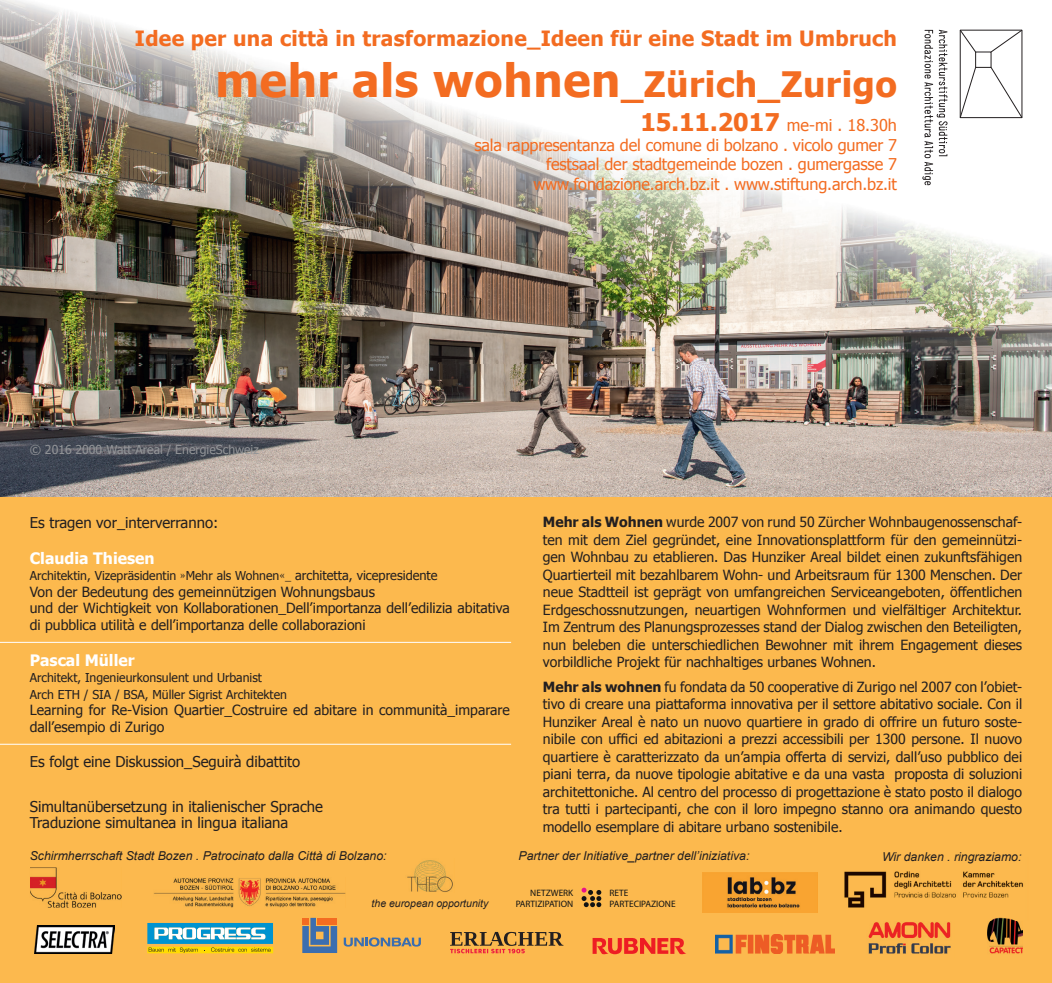
<style>
.page{position:relative;width:1052px;height:983px;background:#fff}
.page>*{position:absolute;margin:0;border:0;box-sizing:border-box;transform-origin:0 0}
.t1{font:700 35px "Tahoma";letter-spacing:.015em;color:#f36c21}
.t2{font:700 21px "Tahoma";letter-spacing:.015em;color:#f36c21}
.t3{font:16.28px/19.4px "Tahoma";letter-spacing:-.01em;color:#f36c21;text-align:right}
.t4{font:700 15.75px "Tahoma";color:#fff}
.t5{font:14.88px/16.4px "Tahoma";color:#231f20}
.t6{font:14px/17.5px "Tahoma";color:#231f20}
.t7{font:12.25px/16.4px "Tahoma";color:#231f20}
.t8{font:italic 12.25px "Arial";color:#231f20}
.t9{font:12.25px "Tahoma";color:#939598}
.t10{font:italic 10.5px "Arial";color:#231f20}
.t11{font:9.28px/10.5px "Myriad Pro";color:#111314;text-align:right}
.s1{font-size:45.68px}
.s2{font-weight:700;font-size:24.32px}
.s3{font-weight:700}
.s4{font-family:"Minion Pro"}
.s5{font-size:12.78px}
</style>
<div class="page">
<div style="left:0;top:486px;width:1052px;height:496px;background:#fcb94e"></div>
<svg style="left:147px;top:923px;width:126px;height:30px;background:#80b69e"></svg>
<img style="left:35px;top:925px;width:80px;height:28px">
<svg style="left:592px;top:938px;width:93px;height:15px"></svg>
<img style="left:715px;top:934px;width:119px;height:18px">
<img style="left:868px;top:922px;width:83px;height:32px">
<img style="left:987px;top:920px;width:35px;height:33px">
<img style="left:844px;top:871px;width:179px;height:49px">
<svg style="left:450px;top:931px;width:113px;height:22px"></svg>
<svg style="left:302px;top:917px;width:35px;height:35px"></svg>
<svg style="left:344px;top:937px;width:77px;height:9px"></svg>
<hr style="left:0;top:641px;width:511px;height:1px;background:#fff">
<hr style="left:0;top:743px;width:511px;height:1px;background:#fff">
<img style="left:153px;top:878px;width:192px;height:29px">
<img style="left:30px;top:867px;width:92px;height:40px">
<img style="left:30px;top:873px;width:92px;height:1px">
<img style="left:30px;top:889px;width:63px;height:1px">
<img style="left:407px;top:860px;width:46px;height:32px">
<img style="left:703px;top:872px;width:114px;height:40px">
<svg style="left:581px;top:887px;width:20px;height:19px"></svg>
<img style="left:0;top:0;width:1052px;height:496px">
<svg style="left:922px;top:30px;width:25px;height:155px"></svg>
<div style="left:960px;top:30px;width:62px;height:88px;border:1px solid #231f20"></div>
<div style="left:975px;top:52px;width:16px;height:16px;border:1px solid #231f20"></div>
<svg style="left:990px;top:29px;width:32px;height:24px"></svg>
<svg style="left:990px;top:67px;width:32px;height:51px"></svg>
<svg style="left:959px;top:67px;width:17px;height:51px"></svg>
<svg style="left:959px;top:29px;width:17px;height:24px"></svg>
<h2 class="t2" style="left:135px;top:23px;width:763px">Idee per una città in trasformazione_Ideen für eine Stadt im Umbruch</h2>
<h1 class="t1" style="left:215px;top:60px;width:683px"><span class="s1">mehr als wohnen</span>_Zürich_Zurigo</h1>
<p class="t9" style="left:30px;top:441px;width:231px">© 2016 2000-Watt-Areal / EnergieSchweiz</p>
<p class="t3" style="left:474px;top:115px;width:424px"><span class="s2">15.11.2017</span> me-mi . 18.30h<br>sala rappresentanza del comune di bolzano . vicolo gumer 7 festsaal der stadtgemeinde bozen . gumergasse 7 www.fondazione.arch.bz.it . www.stiftung.arch.bz.it</p>
<p class="t6" style="left:543px;top:512px;width:481px;text-align:justify"><span class="s3">Mehr als Wohnen</span> wurde 2007 von rund 50 Zürcher Wohnbaugenossenschaf&shy;ten mit dem Ziel gegründet, eine Innovationsplattform für den gemeinnützi&shy;gen Wohnbau zu etablieren. Das Hunziker Areal bildet einen zukunftsfähigen Quartierteil mit bezahlbarem Wohn- und Arbeitsraum für 1300 Menschen. Der neue Stadtteil ist geprägt von umfangreichen Serviceangeboten, öffentlichen Erdgeschossnutzungen, neuartigen Wohnformen und vielfältiger Architektur.<br>Im Zentrum des Planungsprozesses stand der Dialog zwischen den Beteiligten, nun beleben die unterschiedlichen Bewohner mit ihrem Engagement dieses vorbildliche Projekt für nachhaltiges urbanes Wohnen.</p>
<p class="t6" style="left:543px;top:677px;width:481px;text-align:justify"><span class="s3">Mehr als wohnen</span> fu fondata da 50 cooperative di Zurigo nel 2007 con l’obiet&shy;tivo di creare una piattaforma innovativa per il settore abitativo sociale. Con il Hunziker Areal è nato un nuovo quartiere in grado di offrire un futuro soste&shy;nibile con uffici ed abitazioni a prezzi accessibili per 1300 persone. Il nuovo quartiere è caratterizzato da un’ampia offerta di servizi, dall’uso pubblico dei piani terra, da nuove tipologie abitative e da una vasta proposta di soluzioni architettoniche. Al centro del processo di progettazione è stato posto il dialogo tra tutti i partecipanti, che con il loro impegno stanno ora animando questo modello esemplare di abitare urbano sostenibile.</p>
<p class="t5" style="left:30px;top:513px;width:190px">Es tragen vor_interverranno:</p>
<p class="t4" style="left:30px;top:547px;width:126px">Claudia Thiesen</p>
<p class="t7" style="left:30px;top:567px;width:409px">Architektin, Vizepräsidentin <span class="s4">»</span>Mehr als Wohnen<span class="s4">«_</span> <span class="s5">architetta, vicepresidente</span></p>
<p class="t6" style="left:30px;top:583px;width:481px;line-height:16.4px">Von der Bedeutung des gemeinnützigen Wohnungsbaus<br>und der Wichtigkeit von Kollaborationen_Dell’importanza dell’edilizia abitativa di pubblica utilità e dell’importanza delle collaborazioni</p>
<p class="t4" style="left:30px;top:648px;width:106px">Pascal Müller</p>
<p class="t7" style="left:30px;top:668px;width:259px">Architekt, Ingenieurkonsulent und Urbanist<br>Arch ETH / SIA / BSA, Müller Sigrist Architekten</p>
<p class="t6" style="left:30px;top:701px;width:481px;line-height:16.4px">Learning for Re-Vision Quartier_Costruire ed abitare in communità_imparare dall’esempio di Zurigo</p>
<p class="t5" style="left:30px;top:752px;width:272px">Es folgt eine Diskussion_Seguirà dibattito</p>
<p class="t5" style="left:30px;top:797px;width:295px">Simultanübersetzung in italienischer Sprache<br>Traduzione simultanea in lingua italiana</p>
<p class="t8" style="left:30px;top:847px;width:358px">Schirmherrschaft Stadt Bozen . Patrocinato dalla Città di Bolzano:</p>
<p class="t10" style="left:372px;top:896px;width:118px">the european opportunity</p>
<p class="t8" style="left:518px;top:847px;width:232px">Partner der Initiative_partner dell’iniziativa:</p>
<p class="t11" style="left:516px;top:887px;width:59px">NETZWERK<br>PARTIZIPATION</p>
<p class="t11" style="left:609px;top:887px;width:68px;text-align:left">RETE<br>PARTECIPAZIONE</p>
<p class="t8" style="left:882px;top:848px;width:141px">Wir danken . ringraziamo:</p>
</div>
